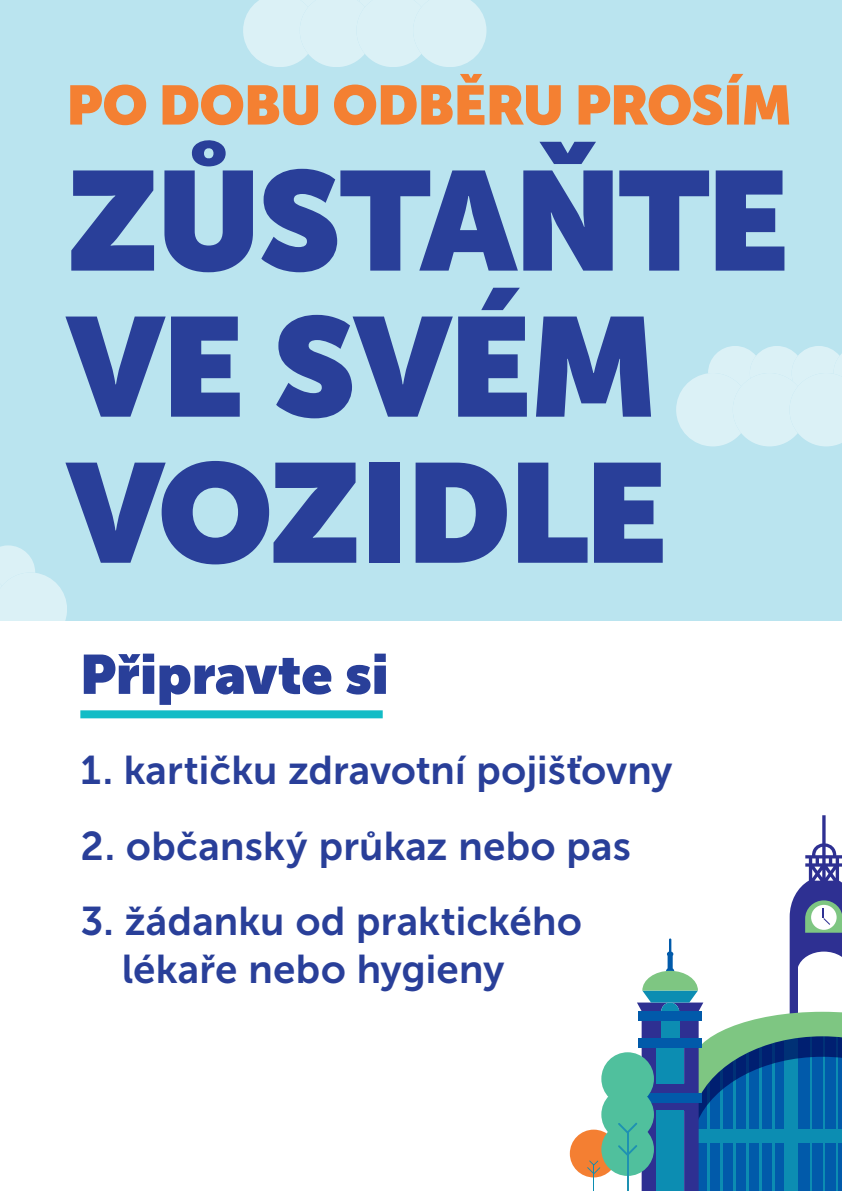
<style>
.page{position:relative;width:842px;height:1191px;background:#fff}
.page>*{position:absolute;margin:0;border:0;box-sizing:border-box;transform-origin:0 0}
.t1{font:900 140px/146px "Museo Sans Display";letter-spacing:-.015em;color:#293f99}
.t2{font:900 55px "Museo Sans Display";letter-spacing:-.005em;color:#f48032}
.t3{font:900 55px "Museo Sans Display";color:#293f99}
.t4{font:40px/48px "Museo Sans Cyrl 700";letter-spacing:.005em;color:#293f99}
</style>
<div class="page">
<div style="left:0;top:0;width:842px;height:620px;background:#bae4ef"></div>
<svg style="left:0;top:545px;width:67px;height:76px"></svg>
<svg style="left:243px;top:0;width:243px;height:67px;background:#d7eff5"></svg>
<svg style="left:676px;top:346px;width:166px;height:100px;background:#d6eff4"></svg>
<div style="left:80px;top:710px;width:303px;height:8px;background:#12bcc6"></div>
<div style="left:570px;top:1129px;width:48px;height:48px;background:#f47f32;border-radius:50%"></div>
<svg style="left:587px;top:815px;width:255px;height:376px"></svg>
<h2 class="t2" style="left:67px;top:73px;width:726px">PO DOBU ODBĚRU PROSÍM</h2>
<h1 class="t1" style="left:67px;top:148px;width:723px">ZŮSTAŇTE<br>VE SVÉM<br>VOZIDLE</h1>
<h2 class="t3" style="left:80px;top:642px;width:310px">Připravte si</h2>
<p class="t4" style="left:80px;top:746px;width:594px">1. kartičku zdravotní pojišťovny</p>
<p class="t4" style="left:80px;top:821px;width:552px">2. občanský průkaz nebo pas</p>
<p class="t4" style="left:122px;top:897px;width:462px;text-indent:-42px">3. žádanku od praktického lékaře nebo hygieny</p>
</div>
